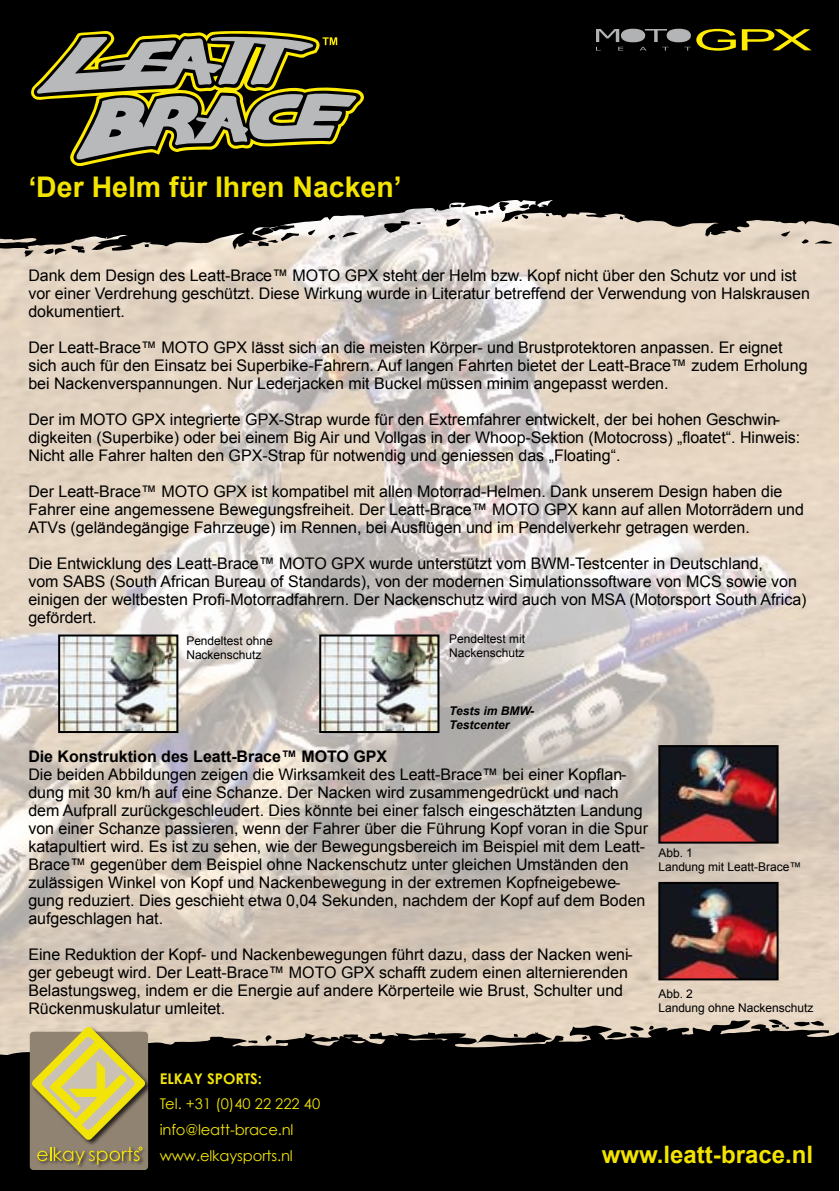
<style>
.page{position:relative;width:840px;height:1191px;background:#fff}
.page>*{position:absolute;margin:0;border:0;box-sizing:border-box;transform-origin:0 0}
.t1{font:700 28.4px "Arial";color:#f3e400}
.t2{font:700 24px "Arial";color:#f3e400}
.t3{font:16px/18px "Arial";color:#000}
.t4{font:700 16px "Arial";color:#000}
.t5{font:14.8px/25.8px "Century Gothic";letter-spacing:-.01em;color:#f2e409}
.t6{font:700 14.8px "Century Gothic";color:#f2e409}
.t7{font:12px/14px "Arial";color:#000}
.t8{font:italic 700 12px/14px "Arial";color:#000}
</style>
<div class="page">
<img style="left:0;top:251px;width:838px;height:768px">
<svg style="left:0;top:1px;width:838px;height:250px;background:#1c1a19"></svg>
<svg style="left:450px;top:203px;width:12px;height:5px"></svg>
<svg style="left:474px;top:202px;width:55px;height:17px"></svg>
<svg style="left:445px;top:218px;width:15px;height:9px"></svg>
<svg style="left:416px;top:222px;width:5px;height:3px"></svg>
<svg style="left:384px;top:221px;width:25px;height:12px"></svg>
<svg style="left:342px;top:232px;width:17px;height:6px"></svg>
<svg style="left:327px;top:234px;width:9px;height:6px"></svg>
<svg style="left:305px;top:230px;width:10px;height:5px"></svg>
<svg style="left:254px;top:225px;width:45px;height:21px"></svg>
<svg style="left:144px;top:244px;width:5px;height:3px"></svg>
<svg style="left:43px;top:245px;width:42px;height:10px"></svg>
<svg style="left:24px;top:250px;width:10px;height:7px"></svg>
<svg style="left:0;top:1019px;width:838px;height:172px;background:#131210"></svg>
<svg style="left:248px;top:1040px;width:10px;height:5px"></svg>
<svg style="left:265px;top:1032px;width:200px;height:10px;background:#6b635a"></svg>
<svg style="left:476px;top:1031px;width:76px;height:12px"></svg>
<svg style="left:582px;top:1035px;width:5px;height:5px"></svg>
<svg style="left:606px;top:1025px;width:48px;height:14px"></svg>
<svg style="left:768px;top:1019px;width:55px;height:10px"></svg>
<div style="left:28px;top:28px;width:338px;height:141px;background:#000"></div>
<svg style="left:31px;top:31px;width:333px;height:136px;background:#0d0c00"></svg>
<svg style="left:34px;top:32px;width:328px;height:132px;background:#2c2800"></svg>
<svg style="left:35px;top:36px;width:323px;height:125px;background:#67654b"></svg>
<svg style="left:595px;top:29px;width:95px;height:22px;background:#424243"></svg>
<svg style="left:696px;top:29px;width:39px;height:22px"></svg>
<svg style="left:741px;top:29px;width:70px;height:21px"></svg>
<img style="left:61px;top:637px;width:114px;height:93px">
<div style="left:58px;top:634px;width:120px;height:99px;border:2px solid #000"></div>
<img style="left:322px;top:637px;width:114px;height:93px">
<div style="left:319px;top:634px;width:120px;height:99px;border:2px solid #000"></div>
<img style="left:661px;top:748px;width:114px;height:92px">
<div style="left:658px;top:745px;width:120px;height:98px;border:2px solid #000"></div>
<img style="left:661px;top:885px;width:114px;height:92px">
<div style="left:658px;top:882px;width:120px;height:98px;border:2px solid #000"></div>
<img style="left:34px;top:1164px;width:112px;height:6px">
<img style="left:29px;top:1024px;width:124px;height:123px">
<svg style="left:32px;top:1026px;width:116px;height:138px;background:#b2a560"></svg>
<h1 class="t1" style="left:28px;top:171px;width:374px">‘Der Helm für Ihren Nacken’</h1>
<p class="t3" style="left:28px;top:266px;width:782px">Dank dem Design des Leatt-Brace™ MOTO GPX steht der Helm bzw. Kopf nicht über den Schutz vor und ist vor einer Verdrehung geschützt. Diese Wirkung wurde in Literatur betreffend der Verwendung von Halskrausen dokumentiert.</p>
<p class="t3" style="left:28px;top:338px;width:780px">Der Leatt-Brace™ MOTO GPX lässt sich an die meisten Körper- und Brustprotektoren anpassen. Er eignet sich auch für den Einsatz bei Superbike-Fahrern. Auf langen Fahrten bietet der Leatt-Brace™ zudem Erholung bei Nackenverspannungen. Nur Lederjacken mit Buckel müssen minim angepasst werden.</p>
<p class="t3" style="left:28px;top:410px;width:773px">Der im MOTO GPX integrierte GPX-Strap wurde für den Extremfahrer entwickelt, der bei hohen Geschwin&shy;digkeiten (Superbike) oder bei einem Big Air und Vollgas in der Whoop-Sektion (Motocross) „floatet“. Hinweis:<br>Nicht alle Fahrer halten den GPX-Strap für notwendig und geniessen das „Floating“.</p>
<p class="t3" style="left:28px;top:482px;width:776px">Der Leatt-Brace™ MOTO GPX ist kompatibel mit allen Motorrad-Helmen. Dank unserem Design haben die<br>Fahrer eine angemessene Bewegungsfreiheit. Der Leatt-Brace™ MOTO GPX kann auf allen Motorrädern und<br>ATVs (geländegängige Fahrzeuge) im Rennen, bei Ausflügen und im Pendelverkehr getragen werden.</p>
<p class="t3" style="left:28px;top:554px;width:779px">Die Entwicklung des Leatt-Brace™ MOTO GPX wurde unterstützt vom BWM-Testcenter in Deutschland,<br>vom SABS (South African Bureau of Standards), von der modernen Simulationssoftware von MCS sowie von einigen der weltbesten Profi-Motorradfahrern. Der Nackenschutz wird auch von MSA (Motorsport South Africa) gefördert.</p>
<p class="t7" style="left:186px;top:633px;width:88px">Pendeltest ohne<br>Nackenschutz</p>
<p class="t7" style="left:449px;top:631px;width:77px">Pendeltest mit<br>Nackenschutz</p>
<p class="t8" style="left:449px;top:703px;width:86px">Tests im BMW-<br>Testcenter</p>
<p class="t4" style="left:28px;top:747px;width:360px">Die Konstruktion des Leatt-Brace™ MOTO GPX</p>
<p class="t3" style="left:28px;top:765px;width:620px">Die beiden Abbildungen zeigen die Wirksamkeit des Leatt-Brace™ bei einer Kopflan&shy;dung mit 30 km/h auf eine Schanze. Der Nacken wird zusammengedrückt und nach dem Aufprall zurückgeschleudert. Dies könnte bei einer falsch eingeschätzten Landung von einer Schanze passieren, wenn der Fahrer über die Führung Kopf voran in die Spur katapultiert wird. Es ist zu sehen, wie der Bewegungsbereich im Beispiel mit dem Leatt-Brace™ gegenüber dem Beispiel ohne Nackenschutz unter gleichen Umständen den zulässigen Winkel von Kopf und Nackenbewegung in der extremen Kopfneigebewe&shy;gung reduziert. Dies geschieht etwa 0,04 Sekunden, nachdem der Kopf auf dem Boden aufgeschlagen hat.</p>
<p class="t3" style="left:28px;top:945px;width:605px">Eine Reduktion der Kopf- und Nackenbewegungen führt dazu, dass der Nacken weni&shy;ger gebeugt wird. Der Leatt-Brace™ MOTO GPX schafft zudem einen alternierenden Belastungsweg, indem er die Energie auf andere Körperteile wie Brust, Schulter und Rückenmuskulatur umleitet.</p>
<p class="t7" style="left:658px;top:846px;width:144px">Abb. 1<br>Landung mit Leatt-Brace™</p>
<p class="t7" style="left:658px;top:987px;width:156px">Abb. 2<br>Landung ohne Nackenschutz</p>
<p class="t6" style="left:159px;top:1068px;width:104px">ELKAY SPORTS:</p>
<p class="t5" style="left:159px;top:1090px;width:162px">Tel. +31 (0)40 22 222 40 info@leatt-brace.nl www.elkaysports.nl</p>
<h2 class="t2" style="left:601px;top:1141px;width:213px">www.leatt-brace.nl</h2>
</div>
